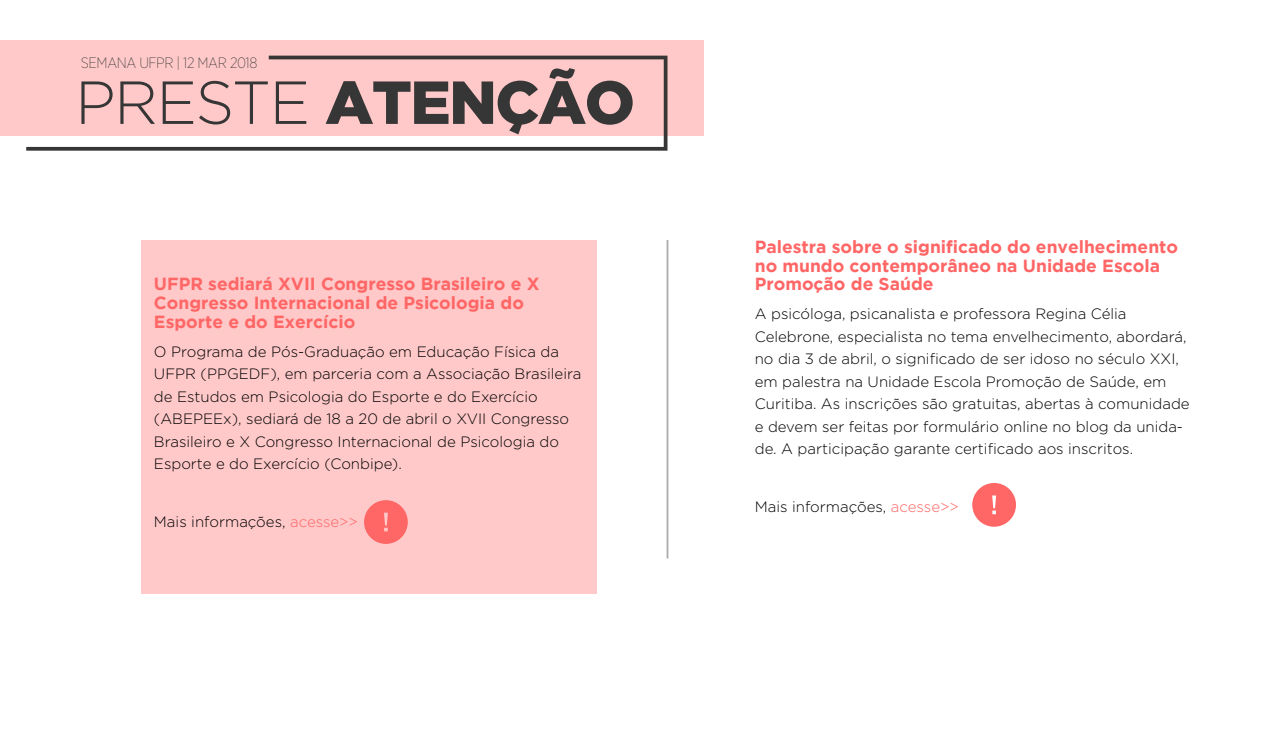
<style>
.page{position:relative;width:1275px;height:744px;background:#fff}
.page>*{position:absolute;margin:0;border:0;box-sizing:border-box;transform-origin:0 0}
.t1{font:700 17.5px/18.8px "Gotham";color:#f66}
.t2{font:300 15px/22.5px "Gotham";color:#000}
.t3{font:200 15px "Gotham Narrow";letter-spacing:-.025em;color:#363636}
.s1{color:#f66}
</style>
<div class="page">
<div style="left:0;top:41px;width:704px;height:95px;background:#ffc9c9"></div>
<svg style="left:26px;top:56px;width:642px;height:95px"></svg>
<hr style="left:667px;top:240px;width:1px;height:318px;background:#aeaeae">
<div style="left:141px;top:240px;width:456px;height:354px;background:#ffc9c9"></div>
<svg style="left:364px;top:500px;width:44px;height:44px"></svg>
<svg style="left:972px;top:483px;width:44px;height:44px"></svg>
<p class="t3" style="left:81px;top:53px;width:178px">SEMANA UFPR | 12 MAR 2018</p>
<p class="t1" style="left:154px;top:274px;width:387px">UFPR sediará XVII Congresso Brasileiro e X<br>Congresso Internacional de Psicologia do<br>Esporte e do Exercício</p>
<p class="t2" style="left:154px;top:340px;width:429px">O Programa de Pós-Graduação em Educação Física da UFPR (PPGEDF), em parceria com a Associação Brasileira de Estudos em Psicologia do Esporte e do Exercício (ABEPEEx), sediará de 18 a 20 de abril o XVII Congresso Brasileiro e X Congresso Internacional de Psicologia do Esporte e do Exercício (Conbipe).</p>
<p class="t2" style="left:154px;top:510px;width:205px">Mais informações, <span class="s1">acesse&gt;&gt;</span></p>
<p class="t1" style="left:755px;top:237px;width:425px">Palestra sobre o significado do envelhecimento no mundo contemporâneo na Unidade Escola<br>Promoção de Saúde</p>
<p class="t2" style="left:755px;top:302px;width:436px">A psicóloga, psicanalista e professora Regina Célia Celebrone, especialista no tema envelhecimento, abordará, no dia 3 de abril, o significado de ser idoso no século XXI, em palestra na Unidade Escola Promoção de Saúde, em Curitiba. As inscrições são gratuitas, abertas à comunidade e devem ser feitas por formulário online no blog da unida&shy;de. A participação garante certificado aos inscritos.</p>
<p class="t2" style="left:755px;top:495px;width:205px">Mais informações, <span class="s1">acesse&gt;&gt;</span></p>
</div>
